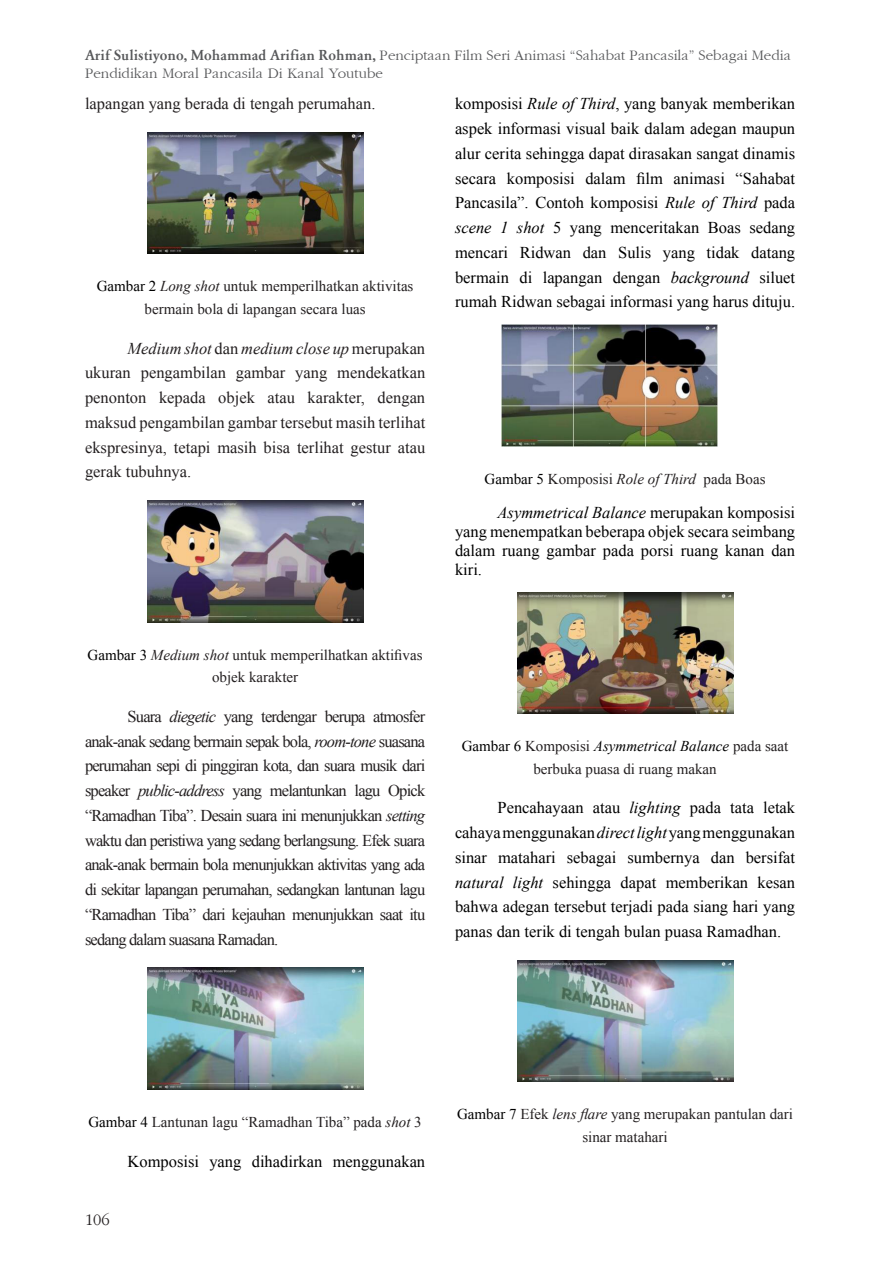
<style>
.page{position:relative;width:893px;height:1263px;background:#fff}
.page>*{position:absolute;margin:0;border:0;box-sizing:border-box;transform-origin:0 0}
.t1{font:16.5px/24.8px "Times New Roman";color:#000;text-align:justify}
.List_Paragraph{font:16.5px/24.8px "Times New Roman";color:#231f20;text-align:justify}
.t2{font:16.5px "Garamond";color:#231f20}
.List_Paragraph-2{font:15px/22.5px "Times New Roman";color:#231f20;text-align:center}
.t3{font:15px/18px "Garamond";color:#57585a}
.s1{font-weight:500}
.s2{font-style:italic}
.s3{color:#000}
.s4{font-style:italic;color:#000}
</style>
<div class="page">
<img style="left:147px;top:133px;width:216px;height:121px">
<img style="left:147px;top:501px;width:216px;height:121px">
<img style="left:147px;top:968px;width:216px;height:121px">
<img style="left:501px;top:325px;width:216px;height:121px">
<img style="left:517px;top:592px;width:216px;height:121px">
<img style="left:517px;top:960px;width:216px;height:122px">
<p class="t3" style="left:85px;top:47px;width:707px"><span class="s1">Arif Sulistiyono, Mohammad Arifian Rohman,</span> Penciptaan Film Seri Animasi “Sahabat Pancasila” Sebagai Media<br>Pendidikan Moral Pancasila Di Kanal Youtube</p>
<p class="List_Paragraph" style="left:85px;top:91px;width:292px">lapangan yang berada di tengah perumahan.</p>
<p class="t1" style="left:455px;top:91px;width:342px">komposisi <span class="s2">Rule of Third</span>, yang banyak memberikan aspek informasi visual baik dalam adegan maupun alur cerita sehingga dapat dirasakan sangat dinamis secara komposisi dalam film animasi “Sahabat Pancasila”. Contoh komposisi <span class="s2">Rule of Third</span> pada <span class="s2">scene 1 shot</span> 5 yang menceritakan Boas sedang mencari Ridwan dan Sulis yang tidak datang bermain di lapangan dengan <span class="s2">background</span> siluet rumah Ridwan sebagai informasi yang harus dituju.</p>
<p class="List_Paragraph-2" style="left:97px;top:275px;width:318px"><span class="s3">Gambar 2</span> <span class="s2">Long shot</span> untuk memperilhatkan aktivitas bermain bola di lapangan secara luas</p>
<p class="List_Paragraph" style="left:85px;top:336px;width:342px;text-indent:43px"><span class="s2">Medium shot</span> dan <span class="s2">medium close up</span> merupakan ukuran pengambilan gambar yang mendekatkan penonton kepada objek atau karakter, dengan maksud pengambilan gambar tersebut masih terlihat ekspresinya, tetapi masih bisa terlihat gestur atau gerak tubuhnya.</p>
<p class="List_Paragraph-2" style="left:484px;top:467px;width:283px"><span class="s3">Gambar 5</span> Komposisi <span class="s2">Role of Third</span> pada Boas</p>
<p class="t1" style="left:455px;top:502px;width:342px;line-height:18.9px;text-indent:43px"><span class="s2">Asymmetrical Balance</span> merupakan komposisi yang menempatkan beberapa objek secara seimbang dalam ruang gambar pada porsi ruang kanan dan kiri.</p>
<p class="List_Paragraph-2" style="left:88px;top:643px;width:336px"><span class="s3">Gambar 3</span> <span class="s2">Medium shot</span> untuk memperilhatkan aktifivas objek karakter</p>
<p class="List_Paragraph" style="left:85px;top:704px;width:342px;text-indent:43px">Suara <span class="s2">diegetic</span> yang terdengar berupa atmosfer anak-anak sedang bermain sepak bola, <span class="s2">room-tone</span> suasana perumahan sepi di pinggiran kota, dan suara musik dari speaker <span class="s2">public-address</span> yang melantunkan lagu Opick “Ramadhan Tiba”. Desain suara ini menunjukkan <span class="s2">setting </span>waktu dan peristiwa yang sedang berlangsung. Efek suara anak-anak bermain bola menunjukkan aktivitas yang ada di sekitar lapangan perumahan, sedangkan lantunan lagu “Ramadhan Tiba” dari kejauhan menunjukkan saat itu sedang dalam suasana Ramadan.</p>
<p class="List_Paragraph-2" style="left:462px;top:734px;width:328px"><span class="s3">Gambar 6</span> Komposisi <span class="s4">Asymmetrical Balance</span> pada saat berbuka puasa di ruang makan</p>
<p class="t1" style="left:455px;top:795px;width:342px;text-indent:43px">Pencahayaan atau <span class="s2">lighting</span> pada tata letak cahaya menggunakan <span class="s2">direct light</span> yang menggunakan sinar matahari sebagai sumbernya dan bersifat <span class="s2">natural light</span> sehingga dapat memberikan kesan bahwa adegan tersebut terjadi pada siang hari yang panas dan terik di tengah bulan puasa Ramadhan.</p>
<p class="List_Paragraph-2" style="left:88px;top:1110px;width:335px"><span class="s3">Gambar 4</span> Lantunan lagu “Ramadhan Tiba” pada <span class="s2">shot</span> 3</p>
<p class="t1" style="left:128px;top:1148px;width:299px">Komposisi yang dihadirkan menggunakan</p>
<p class="t2" style="left:85px;top:1211px;width:26px">106</p>
<p class="List_Paragraph-2" style="left:457px;top:1103px;width:338px"><span class="s3">Gambar 7</span> Efek <span class="s2">lens flare</span> yang merupakan pantulan dari sinar matahari</p>
</div>
